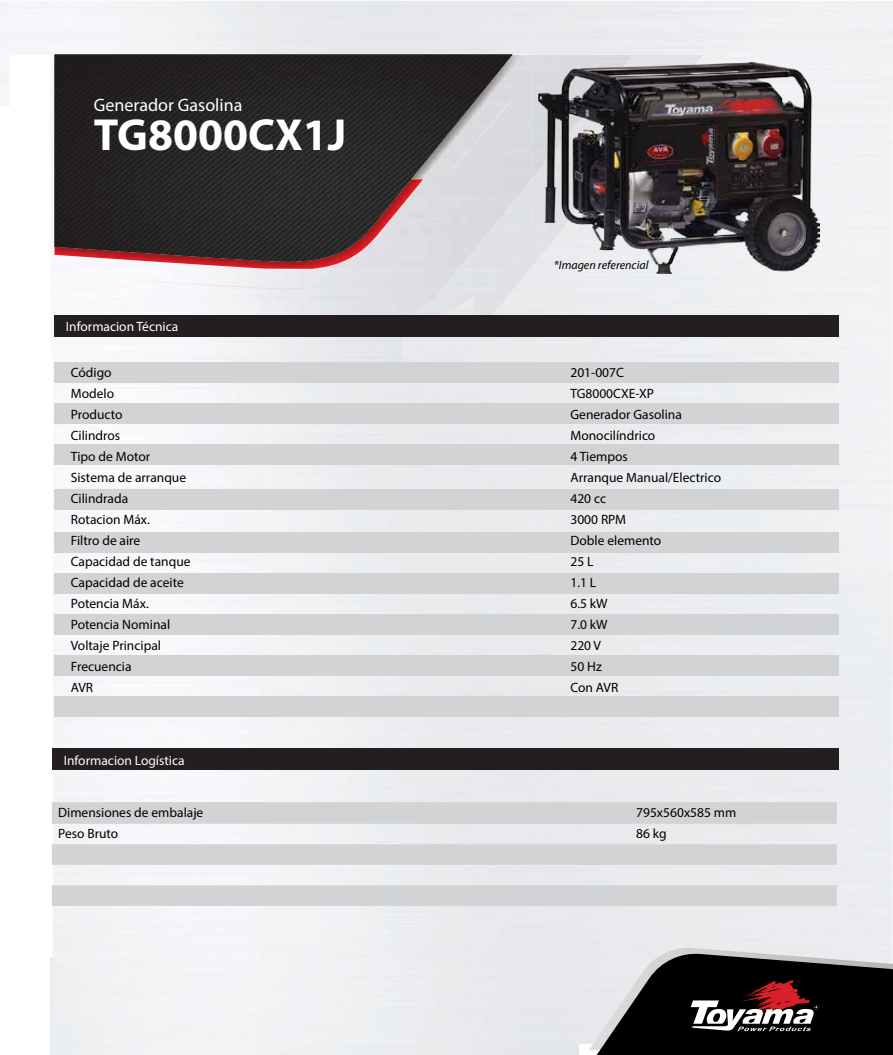
<style>
.page{position:relative;width:893px;height:1055px;background:#fff}
.page>*{position:absolute;margin:0;border:0;box-sizing:border-box;transform-origin:0 0}
.t1{font:700 45.15px "Myriad Pro";color:#fff}
.t2{font:18px "Myriad Pro";color:#fff}
.t3{font:13.5px/21px "Myriad Pro";color:#000}
.t4{font:13.5px "Myriad Pro";color:#fff}
.t5{font:italic 12px "Myriad Pro";color:#000}
</style>
<div class="page">
<div style="left:579px;top:106px;width:314px;height:468px;background:#f0f0f2"></div>
<div style="left:579px;top:574px;width:314px;height:469px;background:#ececf0"></div>
<div style="left:527px;top:273px;width:52px;height:781px;background:#eae9ed"></div>
<div style="left:474px;top:303px;width:53px;height:751px;background:#eae9ed"></div>
<img style="left:589px;top:947px;width:304px;height:103px">
<img style="left:503px;top:180px;width:51px;height:123px">
<img style="left:458px;top:269px;width:45px;height:93px">
<img style="left:531px;top:148px;width:7px;height:32px">
<img style="left:513px;top:244px;width:18px;height:25px">
<svg style="left:596px;top:952px;width:297px;height:102px;background:#3e3939"></svg>
<div style="left:484px;top:696px;width:355px;height:21px;background:#d2d3d5"></div>
<div style="left:484px;top:655px;width:355px;height:20px;background:#d2d3d5"></div>
<div style="left:484px;top:614px;width:355px;height:20px;background:#d2d3d5"></div>
<div style="left:484px;top:573px;width:355px;height:20px;background:#d2d3d5"></div>
<div style="left:484px;top:532px;width:355px;height:20px;background:#d2d3d5"></div>
<div style="left:484px;top:489px;width:355px;height:21px;background:#d2d3d5"></div>
<div style="left:484px;top:444px;width:355px;height:21px;background:#d2d3d5"></div>
<div style="left:484px;top:403px;width:355px;height:20px;background:#d2d3d5"></div>
<div style="left:484px;top:362px;width:355px;height:20px;background:#d2d3d5"></div>
<img style="left:0;top:1px;width:893px;height:105px">
<div style="left:53px;top:367px;width:209px;height:687px;background:#f6f5f8"></div>
<div style="left:368px;top:295px;width:106px;height:759px;background:#ebebee"></div>
<div style="left:262px;top:382px;width:106px;height:672px;background:#f2f1f3"></div>
<img style="left:54px;top:336px;width:46px;height:1px">
<img style="left:100px;top:336px;width:303px;height:26px">
<img style="left:51px;top:55px;width:4px;height:200px">
<img style="left:180px;top:269px;width:278px;height:46px">
<img style="left:513px;top:149px;width:18px;height:95px">
<img style="left:106px;top:261px;width:258px;height:8px">
<img style="left:482px;top:64px;width:23px;height:6px">
<img style="left:482px;top:69px;width:18px;height:6px">
<img style="left:482px;top:75px;width:14px;height:6px">
<img style="left:482px;top:81px;width:9px;height:6px">
<img style="left:55px;top:54px;width:427px;height:207px">
<img style="left:136px;top:269px;width:228px;height:20px">
<img style="left:364px;top:99px;width:149px;height:170px">
<div style="left:54px;top:444px;width:430px;height:21px;background:#d2d3d5"></div>
<div style="left:54px;top:403px;width:430px;height:20px;background:#d2d3d5"></div>
<div style="left:54px;top:362px;width:430px;height:20px;background:#d2d3d5"></div>
<div style="left:54px;top:315px;width:785px;height:21px;background:#231f20"></div>
<div style="left:54px;top:696px;width:430px;height:21px;background:#d2d3d5"></div>
<div style="left:54px;top:655px;width:430px;height:20px;background:#d2d3d5"></div>
<div style="left:54px;top:614px;width:430px;height:20px;background:#d2d3d5"></div>
<div style="left:54px;top:573px;width:430px;height:20px;background:#d2d3d5"></div>
<div style="left:54px;top:532px;width:430px;height:20px;background:#d2d3d5"></div>
<div style="left:54px;top:489px;width:430px;height:21px;background:#d2d3d5"></div>
<div style="left:52px;top:748px;width:785px;height:21px;background:#231f20"></div>
<svg style="left:52px;top:801px;width:785px;height:104px;fill:#d2d3d5"></svg>
<img style="left:538px;top:62px;width:282px;height:211px">
<h2 class="t2" style="left:94px;top:93px;width:150px">Generador Gasolina</h2>
<h1 class="t1" style="left:94px;top:105px;width:254px">TG8000CX1J</h1>
<p class="t4" style="left:66px;top:318px;width:114px">Informacion Técnica</p>
<p class="t3" style="left:71px;top:361px;width:121px">Código<br>Modelo<br>Producto<br>Cilindros<br>Tipo de Motor<br>Sistema de arranque<br>Cilindrada<br>Rotacion Máx.<br>Filtro de aire<br>Capacidad de tanque<br>Capacidad de aceite<br>Potencia Máx.<br>Potencia Nominal<br>Voltaje Principal<br>Frecuencia<br>AVR</p>
<p class="t4" style="left:64px;top:751px;width:122px">Informacion Logística</p>
<p class="t4" style="left:66px;top:751px;width:122px">Informacion Logística</p>
<p class="t5" style="left:554px;top:257px;width:96px">*Imagen referencial</p>
<p class="t3" style="left:570px;top:361px;width:152px">201-007C<br>TG8000CXE-XP<br>Generador Gasolina<br>Monocilíndrico<br>4 Tiempos<br>Arranque Manual/Electrico<br>420 cc<br>3000 RPM<br>Doble elemento<br>25 L<br>1.1 L<br>6.5 kW<br>7.0 kW<br>220 V<br>50 Hz<br>Con AVR</p>
<p class="t3" style="left:58px;top:801px;width:147px">Dimensiones de embalaje<br>Peso Bruto</p>
<p class="t3" style="left:636px;top:801px;width:102px">795x560x585 mm<br>86 kg</p>
</div>
